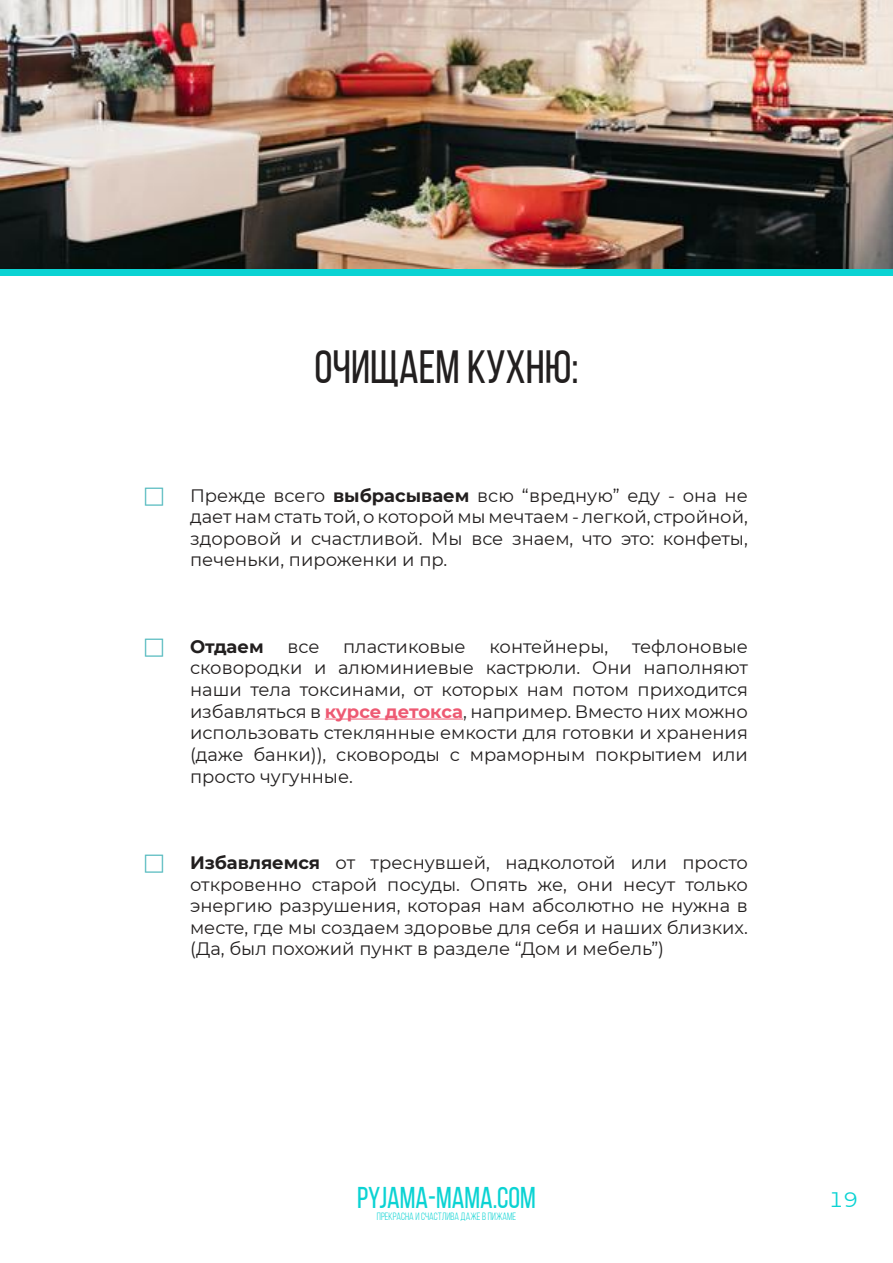
<style>
.page{position:relative;width:893px;height:1263px;background:#fff}
.page>*{position:absolute;margin:0;border:0;box-sizing:border-box;transform-origin:0 0}
.t1{font:46.5px "Bebas Neue";color:#221f1f}
.t2{font:30px "Bebas Neue";color:#0bd3d3}
.t3{font:21px "Montserrat";color:#0bd3d3}
.t4{font:18px/21.6px "Montserrat";color:#221f1f;text-align:justify}
.t5{font:700 18px "Montserrat";color:#221f1f}
.t6{font:10.5px "Bebas Neue";color:#0bd3d3}
.s1{font-weight:700}
.s2{font-weight:700;color:#ee5a73}
</style>
<div class="page">
<hr style="left:325px;top:719px;width:138px;height:1px;background:#ee5a73">
<img style="left:0;top:0;width:893px;height:269px">
<div style="left:0;top:269px;width:893px;height:6px;background:#0bd3d3"></div>
<h1 class="t1" style="left:314px;top:342px;width:266px">Очищаем кухню:</h1>
<p class="t4" style="left:190px;top:484px;width:559px">Прежде всего <span class="s1">выбрасываем</span> всю “вредную” еду - она не дает нам стать той, о которой мы мечтаем - легкой, стройной, здоровой и счастливой. Мы все знаем, что это: конфеты, печеньки, пироженки и пр.</p>
<p class="t4" style="left:190px;top:635px;width:559px;text-indent:442px">тефлоновые сковородки и алюминиевые кастрюли. Они наполняют наши тела токсинами, от которых нам потом приходится избавляться в <span class="s2">курсе детоксa</span>, например. Вместо них можно использовать стеклянные емкости для готовки и хранения (даже банки)), сковороды с мраморным покрытием или просто чугунные.</p>
<p class="t5" style="left:190px;top:633px;width:75px">Отдаем</p>
<p class="t4" style="left:287px;top:635px;width:34px">все</p>
<p class="t4" style="left:343px;top:635px;width:124px">пластиковые</p>
<p class="t4" style="left:489px;top:635px;width:120px">контейнеры,</p>
<p class="t4" style="left:190px;top:851px;width:559px"><span class="s1">Избавляемся</span> от треснувшей, надколотой или просто откровенно старой посуды. Опять же, они несут только энергию разрушения, которая нам абсолютно не нужна в месте, где мы создаем здоровье для себя и наших близких. (Да, был похожий пункт в разделе “Дом и мебель”)</p>
<h2 class="t2" style="left:357px;top:1181px;width:180px">PYJAMA-MAMA.COM</h2>
<p class="t6" style="left:377px;top:1211px;width:141px">ПРЕКРАСНА И СЧАСТЛива даже в пижаме</p>
<p class="t3" style="left:829px;top:1185px;width:31px">19</p>
</div>
